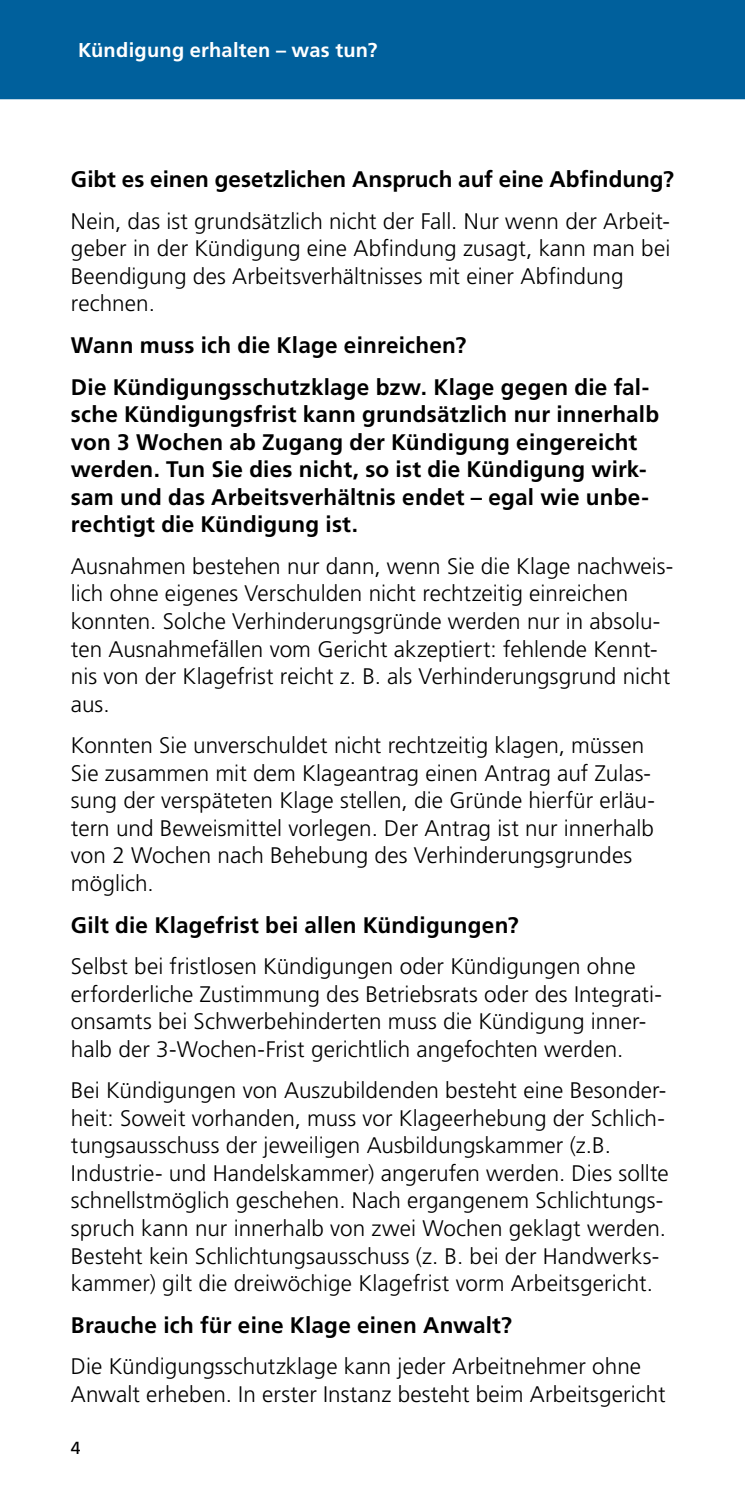
<style>
.page{position:relative;width:745px;height:1489px;background:#fff}
.page>*{position:absolute;margin:0;border:0;box-sizing:border-box;transform-origin:0 0}
.t1{font:300 22.5px/27.5px "Frutiger LT Pro";letter-spacing:.005em;color:#000}
.t2{font:700 22.5px/27.5px "Frutiger LT Pro";letter-spacing:.01em;color:#000}
.t3{font:700 20px "Frutiger LT Pro";letter-spacing:.01em;color:#fff}
.t4{font:17.5px "Frutiger LT Pro";color:#000}
.s1{font-weight:700}
</style>
<div class="page">
<div style="left:0;top:0;width:744px;height:99px;background:#00609c"></div>
<p class="t3" style="left:78px;top:38px;width:300px">Kündigung erhalten – was tun?</p>
<p class="t1" style="left:71px;top:158px;width:604px;line-height:41.8px"><span class="s1">Gibt es einen gesetzlichen Anspruch auf eine Abfindung?<br></span>Nein, das ist grundsätzlich nicht der Fall. Nur wenn der Arbeit-</p>
<p class="t1" style="left:71px;top:235px;width:600px">geber in der Kündigung eine Abfindung zusagt, kann man bei<br>Beendigung des Arbeitsverhältnisses mit einer Abfindung rechnen.</p>
<p class="t2" style="left:71px;top:324px;width:579px;line-height:41.8px">Wann muss ich die Klage einreichen?<br>Die Kündigungsschutzklage bzw. Klage gegen die fal-</p>
<p class="t2" style="left:71px;top:400px;width:589px">sche Kündigungsfrist kann grundsätzlich nur innerhalb von 3 Wochen ab Zugang der Kündigung eingereicht werden. Tun Sie dies nicht, so ist die Kündigung wirk&shy;sam und das Arbeitsverhältnis endet – egal wie unbe&shy;rechtigt die Kündigung ist.</p>
<p class="t1" style="left:71px;top:552px;width:603px">Ausnahmen bestehen nur dann, wenn Sie die Klage nachweis&shy;lich ohne eigenes Verschulden nicht rechtzeitig einreichen konnten. Solche Verhinderungsgründe werden nur in absolu&shy;ten Ausnahmefällen vom Gericht akzeptiert: fehlende Kennt&shy;nis von der Klagefrist reicht z. B. als Verhinderungsgrund nicht aus.</p>
<p class="t1" style="left:71px;top:731px;width:585px">Konnten Sie unverschuldet nicht rechtzeitig klagen, müssen Sie zusammen mit dem Klageantrag einen Antrag auf Zulas&shy;sung der verspäteten Klage stellen, die Gründe hierfür erläu&shy;tern und Beweismittel vorlegen. Der Antrag ist nur innerhalb von 2 Wochen nach Behebung des Verhinderungsgrundes möglich.</p>
<p class="t1" style="left:71px;top:903px;width:566px;line-height:41.8px"><span class="s1">Gilt die Klagefrist bei allen Kündigungen?<br></span>Selbst bei fristlosen Kündigungen oder Kündigungen ohne</p>
<p class="t1" style="left:71px;top:980px;width:592px">erforderliche Zustimmung des Betriebsrats oder des Integrati&shy;onsamts bei Schwerbehinderten muss die Kündigung inner&shy;halb der 3-Wochen-Frist gerichtlich angefochten werden.</p>
<p class="t1" style="left:71px;top:1076px;width:599px">Bei Kündigungen von Auszubildenden besteht eine Besonder&shy;heit: Soweit vorhanden, muss vor Klageerhebung der Schlich&shy;tungsausschuss der jeweiligen Ausbildungskammer (z.B.<br>Industrie- und Handelskammer) angerufen werden. Dies sollte schnellstmöglich geschehen. Nach ergangenem Schlichtungs&shy;spruch kann nur innerhalb von zwei Wochen geklagt werden.<br>Besteht kein Schlichtungsausschuss (z. B. bei der Handwerks&shy;kammer) gilt die dreiwöchige Klagefrist vorm Arbeitsgericht.</p>
<p class="t1" style="left:71px;top:1303px;width:571px;line-height:41.8px"><span class="s1">Brauche ich für eine Klage einen Anwalt?<br></span>Die Kündigungsschutzklage kann jeder Arbeitnehmer ohne</p>
<p class="t1" style="left:71px;top:1380px;width:596px">Anwalt erheben. In erster Instanz besteht beim Arbeitsgericht</p>
<p class="t4" style="left:71px;top:1436px;width:11px">4</p>
</div>
